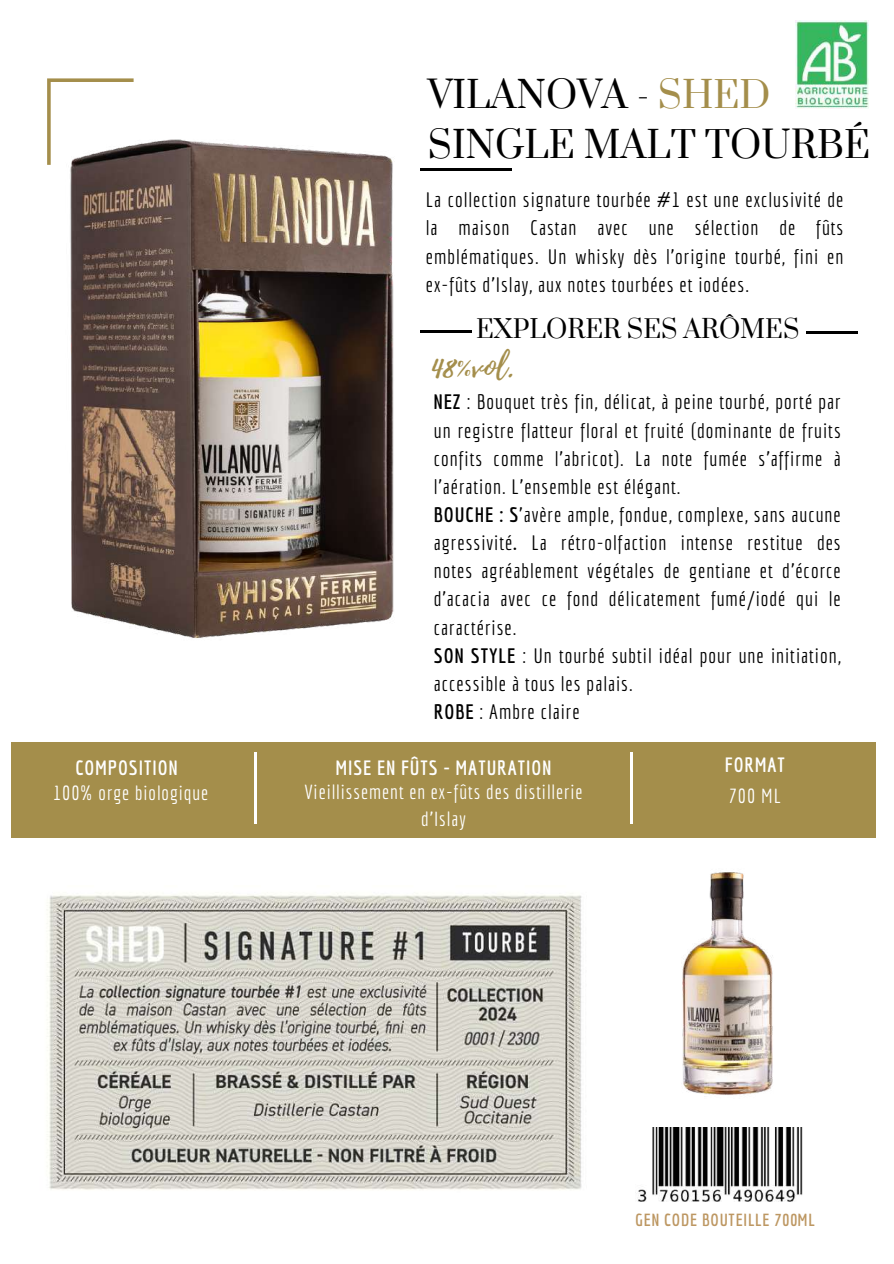
<style>
.page{position:relative;width:894px;height:1264px;background:#fff}
.page>*{position:absolute;margin:0;border:0;box-sizing:border-box;transform-origin:0 0}
.t1{font:36.15px/50.7px "Prata";color:#000}
.t2{font:30.75px "Playlist Script";color:#a48e4b}
.t3{font:24.6px "Prata";color:#000}
.t4{font:20.4px/28.2px "Economica";letter-spacing:.05em;color:#000}
.t5{font:700 20.25px "Economica";letter-spacing:.05em;color:#fff}
.t6{font:19.95px/27px "Economica";letter-spacing:.05em;color:#fff;text-align:center}
.t7{font:700 17.1px "Economica";letter-spacing:.05em;color:#bd9762}
.s1{color:#a48e4b}
.s2{font-weight:700}
</style>
<div class="page">
<hr style="left:420px;top:169px;width:91px;height:1px;background:#000">
<hr style="left:420px;top:331px;width:52px;height:1px;background:#000">
<hr style="left:805px;top:331px;width:52px;height:2px;background:#000">
<div style="left:11px;top:742px;width:864px;height:96px;background:#a48e4b"></div>
<hr style="left:254px;top:752px;width:2px;height:72px;background:#fff">
<hr style="left:630px;top:752px;width:2px;height:72px;background:#fff">
<img style="left:795px;top:20px;width:73px;height:88px">
<img style="left:638px;top:1127px;width:165px;height:74px">
<img style="left:47px;top:893px;width:535px;height:297px">
<img style="left:47px;top:78px;width:390px;height:560px">
<img style="left:682px;top:872px;width:91px;height:223px">
<p class="t5" style="left:75px;top:755px;width:103px">COMPOSITION</p>
<p class="t6" style="left:53px;top:779px;width:157px">100% orge biologique</p>
<h1 class="t1" style="left:428px;top:71px;width:443px">VILANOVA - <span class="s1">SHED<br></span>SINGLE MALT TOURBÉ</h1>
<p class="t4" style="left:426px;top:185px;width:419px;text-align:justify">La collection signature tourbée #1 est une exclusivité de la maison Castan avec une sélection de fûts emblématiques. Un whisky dès l’origine tourbé, fini en ex-fûts d’Islay, aux notes tourbées et iodées.</p>
<p class="t3" style="left:476px;top:313px;width:325px">EXPLORER SES ARÔMES</p>
<h2 class="t2" style="left:431px;top:344px;width:84px">48%vol.</h2>
<p class="t4" style="left:433px;top:388px;width:408px"><span class="s2">NEZ</span> : Bouquet très fin, délicat, à peine tourbé, porté par un registre flatteur floral et fruité (dominante de fruits confits comme l’abricot). La note fumée s’affirme à l’aération. L’ensemble est élégant.<br><span class="s2">BOUCHE : S</span>’avère ample, fondue, complexe, sans aucune agressivité<span class="s2">.</span> La rétro-olfaction intense restitue des notes agréablement végétales de gentiane et d’écorce d’acacia avec ce fond délicatement fumé/iodé qui le caractérise.<br><span class="s2">SON STYLE</span> : Un tourbé subtil idéal pour une initiation, accessible à tous les palais.<br><span class="s2">ROBE</span> : Ambre claire</p>
<p class="t5" style="left:335px;top:755px;width:217px">MISE EN FÛTS - MATURATION</p>
<p class="t5" style="left:724px;top:753px;width:61px">FORMAT</p>
<p class="t6" style="left:728px;top:782px;width:54px">700 ML</p>
<p class="t6" style="left:304px;top:778px;width:280px">Vieillissement en ex-fûts des distillerie d’Islay</p>
<p class="t7" style="left:635px;top:1209px;width:181px">GEN CODE BOUTEILLE 700ML</p>
</div>
